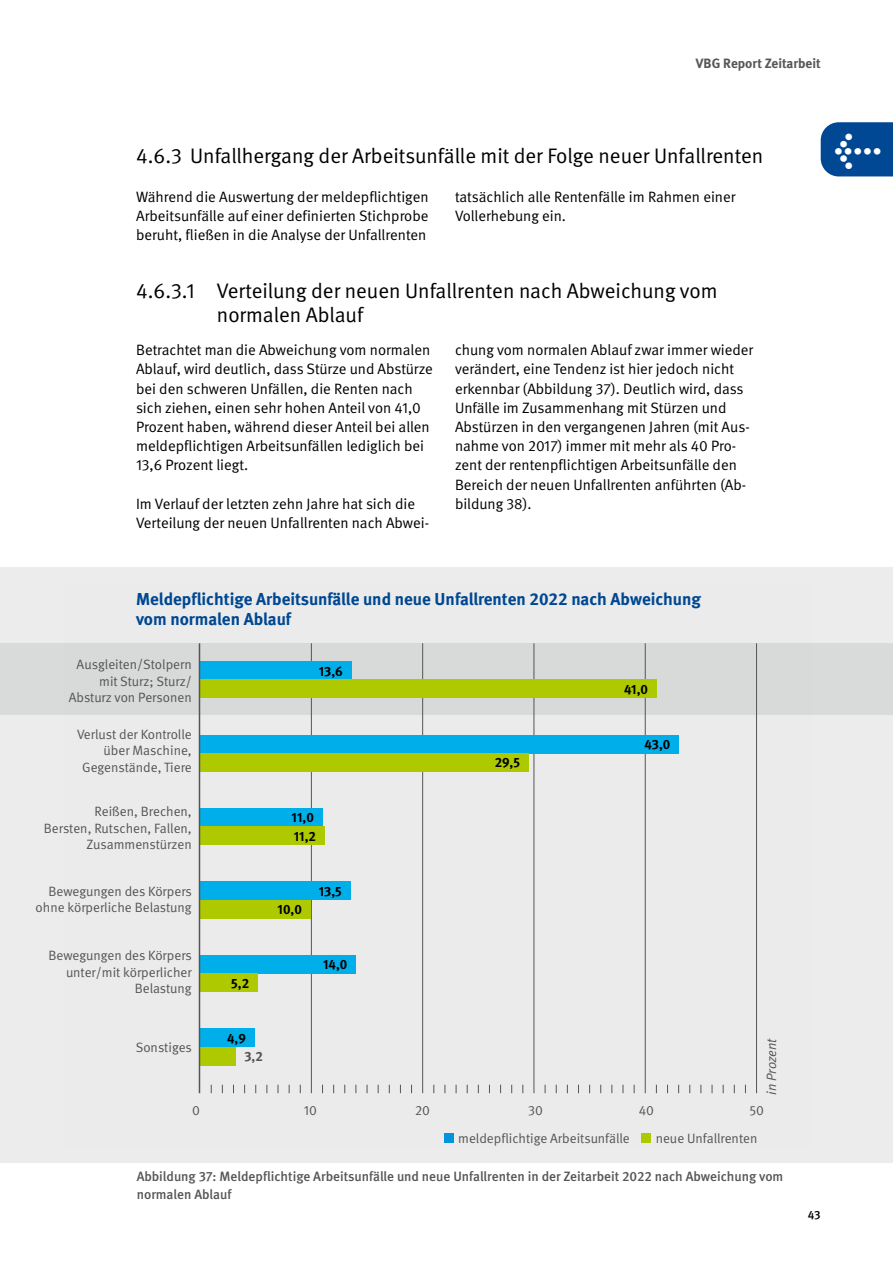
<style>
.page{position:relative;width:893px;height:1263px;background:#fff}
.page>*{position:absolute;margin:0;border:0;box-sizing:border-box;transform-origin:0 0}
.t1{font:700 39px "DGUV Meta";color:#fff}
._01_Überschriften_14pt_Unter-Überschrift_{font:21px/24px "DGUV Meta";color:#000}
._01_Überschriften_Zwischenüberschrift_Bla{font:700 17.25px/20.2px "DGUV Meta";color:#004893}
._02_Fließtext_Fließtext{font:15px/19.2px "DGUV Meta";color:#000}
.t2{font:13.5px/16.5px "DGUV Meta";color:#565655;text-align:right}
._02_Fließtext_Bildunterschrift_Zähler{font:500 13.5px/18px "DGUV Meta";color:#565655}
.t3{font:700 13.5px/18.5px "DGUV Meta";color:#000}
.t4{font:700 13.5px "DGUV Meta";color:#565655}
.t5{font:italic 13.5px "DGUV Meta";color:#565655}
.t6{font:500 12px "DGUV Meta";color:#000}
</style>
<div class="page">
<div style="left:0;top:567px;width:893px;height:595px;background:#ececec"></div>
<div style="left:0;top:643px;width:893px;height:71px;background:#d9dada"></div>
<div style="left:821px;top:122px;width:72px;height:54px;background:#004893"></div>
<img style="left:64px;top:643px;width:746px;height:500px">
<p class="t4" style="left:696px;top:55px;width:126px">VBG Report Zeitarbeit</p>
<h3 class="_01_Überschriften_14pt_Unter-Überschrift_" style="left:136px;top:144px;width:629px">4.6.3 Unfallhergang der Arbeitsunfälle mit der Folge neuer Unfallrenten</h3>
<p class="_02_Fließtext_Fließtext" style="left:136px;top:187px;width:294px;text-align:justify">Während die Auswertung der meldepflichtigen Arbeitsunfälle auf einer definierten Stichprobe beruht, fließen in die Analyse der Unfallrenten</p>
<p class="_02_Fließtext_Fließtext" style="left:455px;top:187px;width:282px">tatsächlich alle Rentenfälle im Rahmen einer<br>Vollerhebung ein.</p>
<p class="_01_Überschriften_14pt_Unter-Überschrift_" style="left:217px;top:279px;width:502px;text-indent:-81px">4.6.3.1 Verteilung der neuen Unfallrenten nach Abweichung vom normalen Ablauf</p>
<p class="_02_Fließtext_Fließtext" style="left:136px;top:341px;width:298px">Betrachtet man die Abweichung vom normalen Ablauf, wird deutlich, dass Stürze und Abstürze bei den schweren Unfällen, die Renten nach sich ziehen, einen sehr hohen Anteil von 41,0<br>Prozent haben, während dieser Anteil bei allen meldepflichtigen Arbeitsunfällen lediglich bei 13,6 Prozent liegt.</p>
<p class="_02_Fließtext_Fließtext" style="left:136px;top:494px;width:295px">Im Verlauf der letzten zehn Jahre hat sich die<br>Verteilung der neuen Unfallrenten nach Abwei-</p>
<p class="_02_Fließtext_Fließtext" style="left:455px;top:341px;width:300px">chung vom normalen Ablauf zwar immer wieder verändert, eine Tendenz ist hier jedoch nicht erkennbar (Abbildung 37). Deutlich wird, dass Unfälle im Zusammenhang mit Stürzen und Abstürzen in den vergangenen Jahren (mit Aus&shy;nahme von 2017) immer mit mehr als 40 Pro&shy;zent der rentenpflichtigen Arbeitsunfälle den Bereich der neuen Unfallrenten anführten (Ab&shy;bildung 38).</p>
<h2 class="_01_Überschriften_Zwischenüberschrift_Bla" style="left:136px;top:589px;width:566px">Meldepflichtige Arbeitsunfälle und neue Unfallrenten 2022 nach Abweichung vom normalen Ablauf</h2>
<p class="t2" style="left:69px;top:657px;width:124px">Ausgleiten/Stolpern mit Sturz; Sturz/<br>Absturz von Personen</p>
<p class="t2" style="left:77px;top:726px;width:116px">Verlust der Kontrolle über Maschine,<br>Gegenstände, Tiere</p>
<p class="t2" style="left:44px;top:804px;width:149px">Reißen, Brechen,<br>Bersten, Rutschen, Fallen,<br>Zusammenstürzen</p>
<p class="t2" style="left:36px;top:883px;width:158px">Bewegungen des Körpers ohne körperliche Belastung</p>
<p class="t2" style="left:48px;top:947px;width:145px">Bewegungen des Körpers unter/mit körperlicher<br>Belastung</p>
<p class="t2" style="left:136px;top:1039px;width:58px">Sonstiges</p>
<p class="t3" style="left:319px;top:662px;width:26px">13,6</p>
<p class="t3" style="left:292px;top:809px;width:26px">11,0<br>11,2</p>
<p class="t3" style="left:278px;top:901px;width:26px">10,0</p>
<p class="t3" style="left:231px;top:974px;width:19px">5,2</p>
<p class="t3" style="left:227px;top:1029px;width:20px">4,9</p>
<p class="t4" style="left:244px;top:1048px;width:20px">3,2</p>
<p class="t3" style="left:319px;top:882px;width:25px">13,5</p>
<p class="t3" style="left:323px;top:956px;width:26px">14,0</p>
<p class="t3" style="left:495px;top:754px;width:27px">29,5</p>
<p class="t3" style="left:624px;top:680px;width:26px">41,0</p>
<p class="t3" style="left:645px;top:735px;width:27px">43,0</p>
<p class="t5" style="left:763px;top:1095px;width:58px;rotate:-90deg">in Prozent</p>
<p class="t2" style="left:192px;top:1103px;width:9px">0</p>
<p class="t2" style="left:304px;top:1103px;width:15px">10</p>
<p class="t2" style="left:415px;top:1103px;width:16px">20</p>
<p class="t2" style="left:528px;top:1103px;width:16px">30</p>
<p class="t2" style="left:639px;top:1103px;width:17px">40</p>
<p class="t2" style="left:750px;top:1103px;width:16px">50</p>
<p class="t2" style="left:458px;top:1130px;width:173px">meldepflichtige Arbeitsunfälle</p>
<p class="t2" style="left:656px;top:1130px;width:103px">neue Unfallrenten</p>
<p class="_02_Fließtext_Bildunterschrift_Zähler" style="left:137px;top:1168px;width:648px">Abbildung 37: Meldepflichtige Arbeitsunfälle und neue Unfallrenten in der Zeitarbeit 2022 nach Abweichung vom normalen Ablauf</p>
<h1 class="t1" style="left:834px;top:125px;width:48px">←</h1>
<p class="t6" style="left:808px;top:1208px;width:14px">43</p>
</div>
